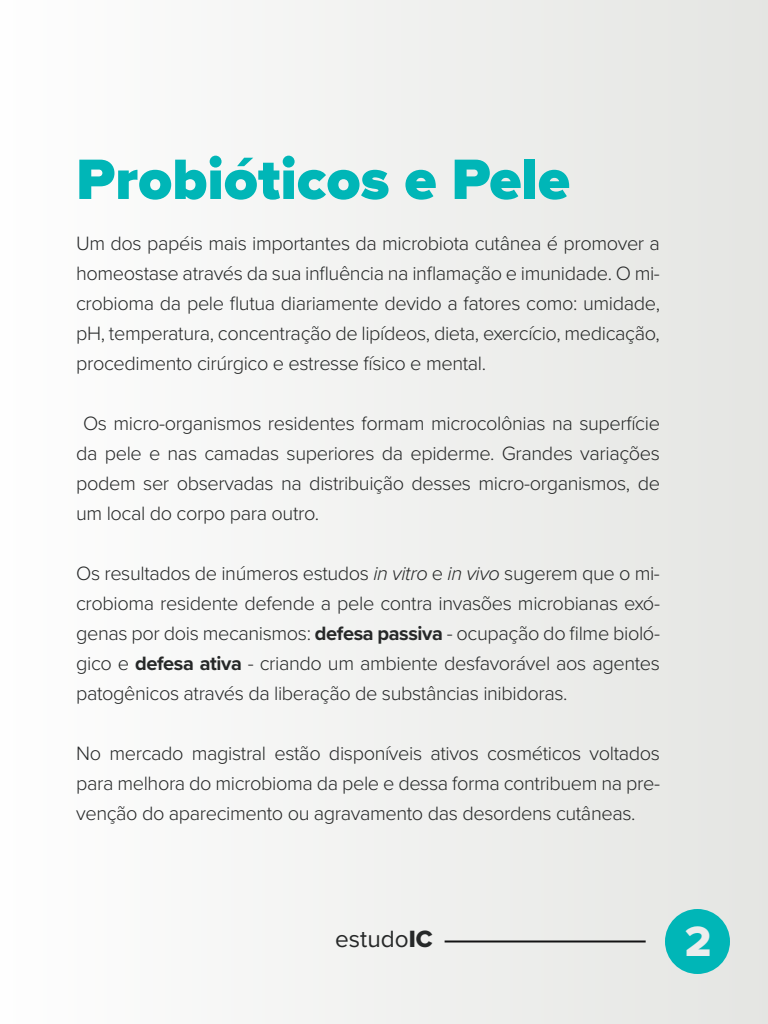
<style>
.page{position:relative;width:768px;height:1024px;background:#fff}
.page>*{position:absolute;margin:0;border:0;box-sizing:border-box;transform-origin:0 0}
.t1{font:900 59px "Proxima Nova";color:#00b6b7}
.t2{font:43.9px "Proxima Nova Extrabld";color:#ebeded}
.t3{font:24.4px "Proxima Nova";color:#262828}
.t4{font:300 20px/30px "Proxima Nova";letter-spacing:-.02em;color:#262828;text-align:justify}
.s1{font-style:italic}
.s2{font-weight:700}
.s3{font-family:"Proxima Nova Extrabld"}
</style>
<div class="page">
<div style="left:0;top:0;width:768px;height:1024px;background:linear-gradient(to right,#fefefe,#e4e5e2)"></div>
<div style="left:665px;top:909px;width:65px;height:65px;background:#00b6b7;border-radius:50%"></div>
<hr style="left:445px;top:940px;width:201px;height:2px;background:#131314">
<h1 class="t1" style="left:76px;top:135px;width:495px">Probióticos e Pele</h1>
<p class="t4" style="left:76px;top:227px;width:585px">Um dos papéis mais importantes da microbiota cutânea é promover a homeostase através da sua influência na inflamação e imunidade. O mi&shy;crobioma da pele flutua diariamente devido a fatores como: umidade, pH, temperatura, concentração de lipídeos, dieta, exercício, medicação, procedimento cirúrgico e estresse físico e mental.</p>
<p class="t4" style="left:76px;top:407px;width:585px;text-indent:7px">Os micro-organismos residentes formam microcolônias na superfície da pele e nas camadas superiores da epiderme. Grandes variações podem ser observadas na distribuição desses micro-organismos, de um local do corpo para outro.</p>
<p class="t4" style="left:76px;top:557px;width:585px">Os resultados de inúmeros estudos <span class="s1">in vitro</span> e <span class="s1">in vivo</span> sugerem que o mi&shy;crobioma residente defende a pele contra invasões microbianas exó&shy;genas por dois mecanismos: <span class="s2">defesa passiva</span> - ocupação do filme bioló&shy;gico e <span class="s2">defesa ativa</span> - criando um ambiente desfavorável aos agentes patogênicos através da liberação de substâncias inibidoras.</p>
<p class="t4" style="left:76px;top:737px;width:585px">No mercado magistral estão disponíveis ativos cosméticos voltados para melhora do microbioma da pele e dessa forma contribuem na pre&shy;venção do aparecimento ou agravamento das desordens cutâneas.</p>
<p class="t3" style="left:335px;top:921px;width:99px">estudo<span class="s3">IC</span></p>
<h2 class="t2" style="left:685px;top:909px;width:28px">2</h2>
</div>
